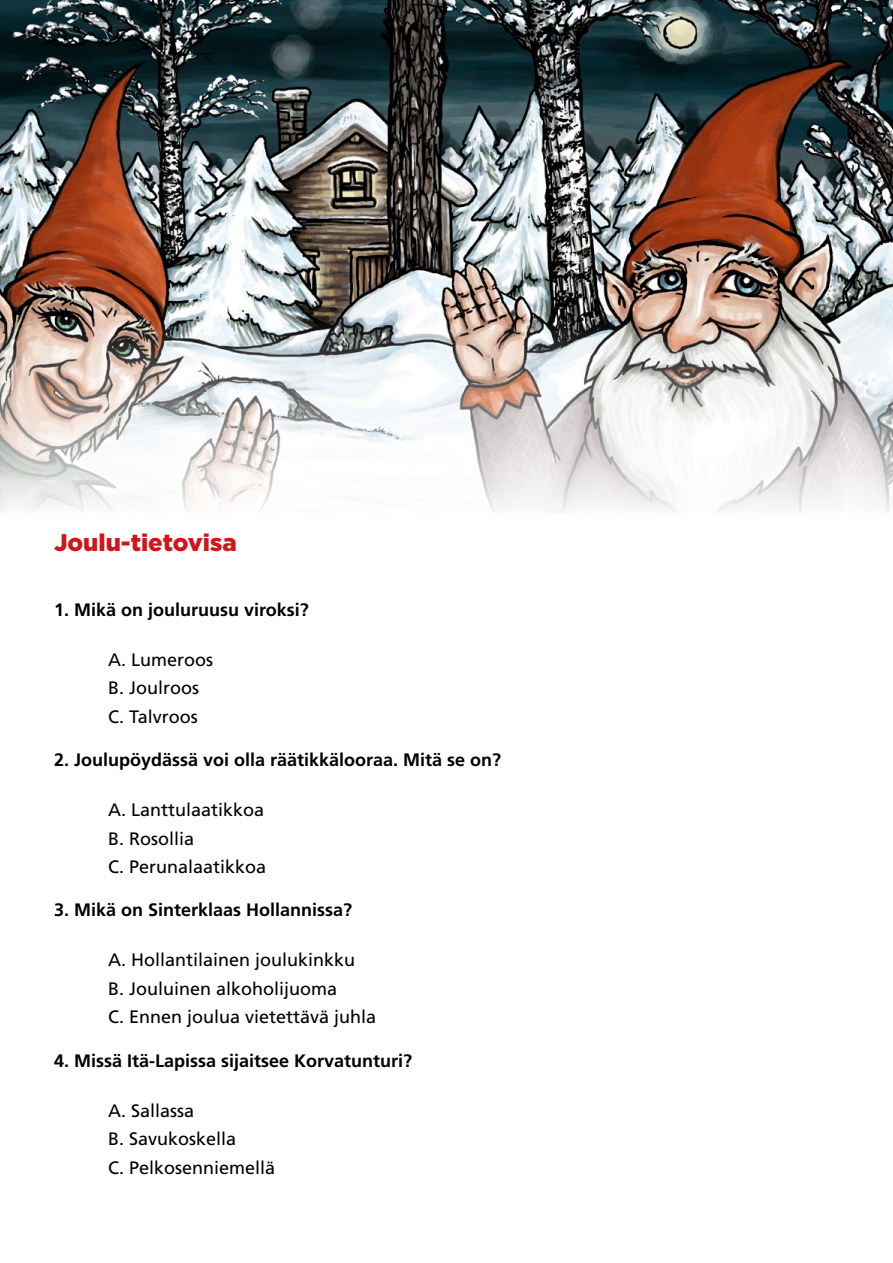
<style>
.page{position:relative;width:893px;height:1263px;background:#fff}
.page>*{position:absolute;margin:0;border:0;box-sizing:border-box;transform-origin:0 0}
.Otsikko{font:900 24px "Gotham";color:#cd1719}
.leipäteksti{font:18px "Frutiger LT Std";color:#000}
.leipäteksti-2{font:700 18px "Frutiger LT Std";color:#000}
</style>
<div class="page">
<img style="left:0;top:0;width:893px;height:248px">
<img style="left:0;top:248px;width:893px;height:264px">
<p class="Otsikko" style="left:54px;top:526px;width:184px">Joulu-tietovisa</p>
<p class="leipäteksti-2" style="left:54px;top:599px;width:256px">1. Mikä on jouluruusu viroksi?</p>
<p class="leipäteksti" style="left:108px;top:649px;width:107px">A. Lumeroos</p>
<p class="leipäteksti" style="left:108px;top:677px;width:93px">B. Joulroos</p>
<p class="leipäteksti" style="left:108px;top:706px;width:91px">C. Talvroos</p>
<p class="leipäteksti-2" style="left:54px;top:749px;width:449px">2. Joulupöydässä voi olla räätikkälooraa. Mitä se on?</p>
<p class="leipäteksti" style="left:108px;top:799px;width:158px">A. Lanttulaatikkoa</p>
<p class="leipäteksti" style="left:108px;top:828px;width:88px">B. Rosollia</p>
<p class="leipäteksti" style="left:108px;top:856px;width:160px">C. Perunalaatikkoa</p>
<p class="leipäteksti-2" style="left:54px;top:899px;width:300px">3. Mikä on Sinterklaas Hollannissa?</p>
<p class="leipäteksti" style="left:108px;top:949px;width:249px">A. Hollantilainen joulukinkku</p>
<p class="leipäteksti" style="left:108px;top:978px;width:231px">B. Jouluinen alkoholijuoma</p>
<p class="leipäteksti" style="left:108px;top:1006px;width:270px">C. Ennen joulua vietettävä juhla</p>
<p class="leipäteksti-2" style="left:54px;top:1050px;width:360px">4. Missä Itä-Lapissa sijaitsee Korvatunturi?</p>
<p class="leipäteksti" style="left:108px;top:1100px;width:88px">A. Sallassa</p>
<p class="leipäteksti" style="left:108px;top:1128px;width:130px">B. Savukoskella</p>
<p class="leipäteksti" style="left:108px;top:1157px;width:169px">C. Pelkosenniemellä</p>
</div>
